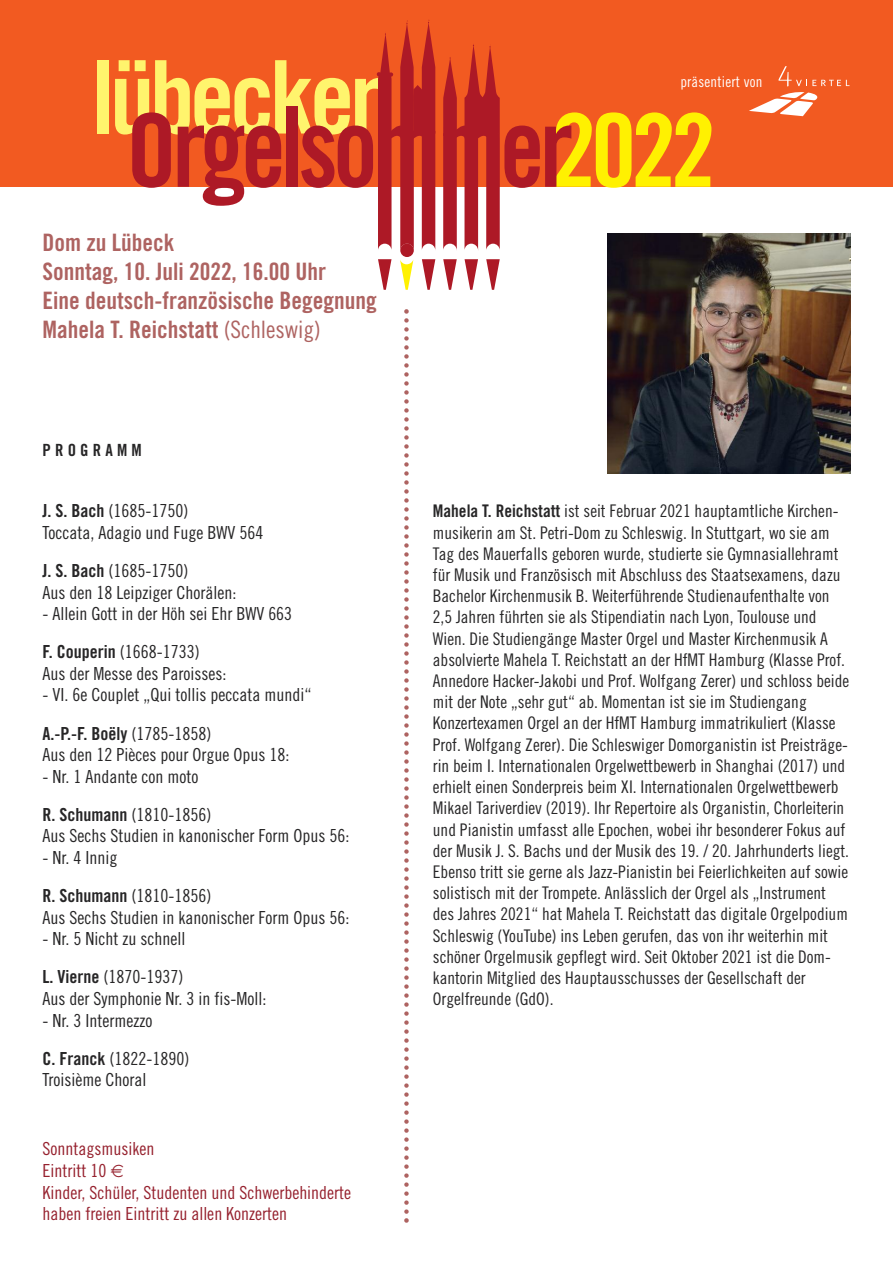
<style>
.page{position:relative;width:893px;height:1263px;background:#fff}
.page>*{position:absolute;margin:0;border:0;box-sizing:border-box;transform-origin:0 0}
.t1{font:24px/28.8px "Trade Gothic Bold Cond Twenty";color:#ae6361}
.t2{font:18px/38.1px "Trade Gothic Cond Eighteen";color:#272627}
.t3{font:18px/21.6px "Trade Gothic Cond Eighteen";color:#96212e}
.t4{font:18px "Trade Gothic Bold Cond Twenty";color:#272627}
.t5{font:17.4px/21.1px "Trade Gothic Cond Eighteen";color:#272627}
.t6{font:16.8px "Trade Gothic Bold Cond Twenty";letter-spacing:.25em;color:#272627}
.t7{font:15px "Trade Gothic Cond Eighteen";letter-spacing:.015em;color:#fff}
.s1{font-family:"Trade Gothic Cond Eighteen"}
.s2{font-family:"Trade Gothic Bold Cond Twenty"}
</style>
<div class="page">
<div style="left:0;top:0;width:893px;height:187px;background:#f25a21"></div>
<div style="left:98px;top:60px;width:11px;height:74px;background:#fff46d"></div>
<svg style="left:422px;top:259px;width:13px;height:31px"></svg>
<svg style="left:465px;top:259px;width:13px;height:31px"></svg>
<svg style="left:486px;top:259px;width:14px;height:31px"></svg>
<svg style="left:378px;top:259px;width:13px;height:31px"></svg>
<div style="left:400px;top:243px;width:14px;height:14px;background:#ad1926;border-radius:50%"></div>
<svg style="left:115px;top:20px;width:320px;height:230px"></svg>
<svg style="left:443px;top:259px;width:14px;height:31px"></svg>
<svg style="left:400px;top:260px;width:13px;height:30px"></svg>
<svg style="left:443px;top:44px;width:268px;height:206px"></svg>
<svg style="left:404px;top:309px;width:5px;height:914px"></svg>
<img style="left:607px;top:234px;width:243px;height:240px">
<svg style="left:749px;top:66px;width:101px;height:50px"></svg>
<p class="t7" style="left:680px;top:77px;width:84px">präsentiert von</p>
<h1 class="t1" style="left:43px;top:230px;width:336px">Dom zu Lübeck<br>Sonntag, 10. Juli 2022, 16.00 Uhr<br>Eine deutsch-französische Begegnung<br>Mahela T. Reichstatt <span class="s1">(Schleswig)</span></h1>
<p class="t6" style="left:43px;top:444px;width:101px">PROGRAMM</p>
<p class="t2" style="left:43px;top:501px;width:222px;line-height:21.6px"><span class="s2">J. S. Bach</span> (1685-1750)<br>Toccata, Adagio und Fuge BWV 564</p>
<p class="t2" style="left:43px;top:561px;width:195px;line-height:21.6px"><span class="s2">J. S. Bach</span> (1685-1750)<br>Aus den 18 Leipziger Chorälen:</p>
<p class="t2" style="left:43px;top:596px;width:251px">- Allein Gott in der Höh sei Ehr BWV 663<br><span class="s2">F. Couperin</span> (1668-1733)</p>
<p class="t2" style="left:43px;top:656px;width:185px">Aus der Messe des Paroisses:</p>
<p class="t2" style="left:43px;top:677px;width:270px">- VI. 6e Couplet „Qui tollis peccata mundi“</p>
<p class="t4" style="left:43px;top:726px;width:170px">A.-P.-F. Boëly <span class="s1">(1785-1858)</span></p>
<p class="t2" style="left:43px;top:737px;width:248px">Aus den 12 Pièces pour Orgue Opus 18:</p>
<p class="t2" style="left:43px;top:759px;width:170px">- Nr. 1 Andante con moto<br><span class="s2">R. Schumann</span> (1810-1856)</p>
<p class="t2" style="left:43px;top:818px;width:308px">Aus Sechs Studien in kanonischer Form Opus 56:</p>
<p class="t2" style="left:43px;top:840px;width:170px">- Nr. 4 Innig<br><span class="s2">R. Schumann</span> (1810-1856)</p>
<p class="t2" style="left:43px;top:900px;width:308px">Aus Sechs Studien in kanonischer Form Opus 56:</p>
<p class="t2" style="left:43px;top:921px;width:144px">- Nr. 5 Nicht zu schnell<br><span class="s2">L. Vierne</span> (1870-1937)</p>
<p class="t2" style="left:43px;top:981px;width:225px">Aus der Symphonie Nr. 3 in fis-Moll:</p>
<p class="t2" style="left:43px;top:1003px;width:148px">- Nr. 3 Intermezzo<br><span class="s2">C. Franck</span> (1822-1890)</p>
<p class="t2" style="left:43px;top:1062px;width:105px">Troisième Choral</p>
<p class="t3" style="left:43px;top:1140px;width:310px">Sonntagsmusiken<br>Eintritt 10<br>Kinder, Schüler, Studenten und Schwerbehinderte haben freien Eintritt zu allen Konzerten</p>
<p class="t5" style="left:433px;top:502px;width:418px"><span class="s2">Mahela T. Reichstatt</span> ist seit Februar 2021 hauptamtliche Kirchen&shy;musikerin am St. Petri-Dom zu Schleswig. In Stuttgart, wo sie am Tag des Mauerfalls geboren wurde, studierte sie Gymnasiallehramt für Musik und Französisch mit Abschluss des Staatsexamens, dazu Bachelor Kirchenmusik B. Weiterführende Studienaufenthalte von 2,5 Jahren führten sie als Stipendiatin nach Lyon, Toulouse und Wien. Die Studiengänge Master Orgel und Master Kirchenmusik A absolvierte Mahela T. Reichstatt an der HfMT Hamburg (Klasse Prof.<br>Annedore Hacker-Jakobi und Prof. Wolfgang Zerer) und schloss beide mit der Note „sehr gut“ ab. Momentan ist sie im Studiengang Konzertexamen Orgel an der HfMT Hamburg immatrikuliert (Klasse Prof. Wolfgang Zerer). Die Schleswiger Domorganistin ist Preisträge&shy;rin beim I. Internationalen Orgelwettbewerb in Shanghai (2017) und erhielt einen Sonderpreis beim XI. Internationalen Orgelwettbewerb Mikael Tariverdiev (2019). Ihr Repertoire als Organistin, Chorleiterin und Pianistin umfasst alle Epochen, wobei ihr besonderer Fokus auf der Musik J. S. Bachs und der Musik des 19. / 20. Jahrhunderts liegt.<br>Ebenso tritt sie gerne als Jazz-Pianistin bei Feierlichkeiten auf sowie solistisch mit der Trompete. Anlässlich der Orgel als „Instrument des Jahres 2021“ hat Mahela T. Reichstatt das digitale Orgelpodium Schleswig (YouTube) ins Leben gerufen, das von ihr weiterhin mit schöner Orgelmusik gepflegt wird. Seit Oktober 2021 ist die Dom&shy;kantorin Mitglied des Hauptausschusses der Gesellschaft der Orgelfreunde (GdO).</p>
</div>
